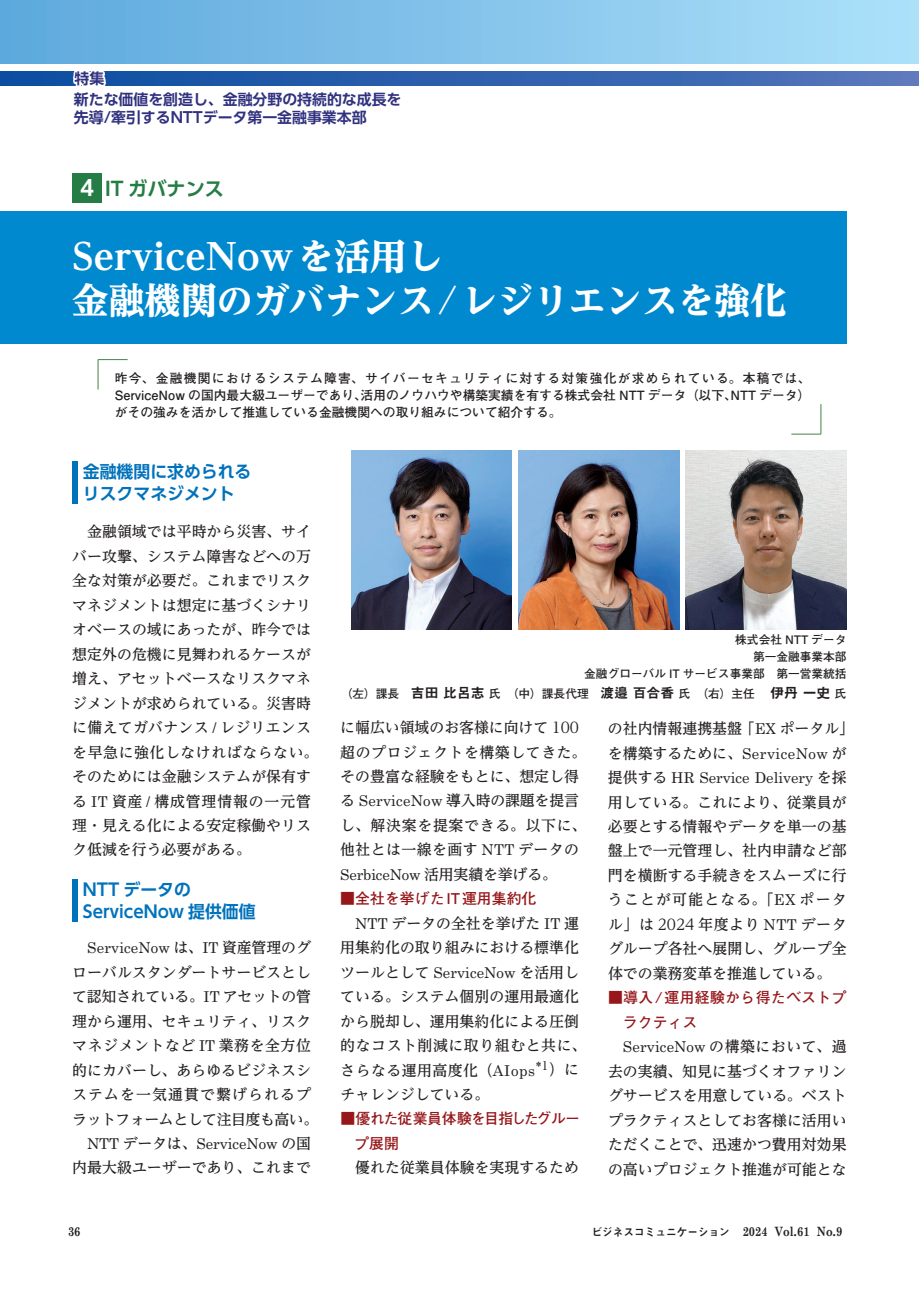
<style>
.page{position:relative;width:919px;height:1289px;background:#fff}
.page>*{position:absolute;margin:0;border:0;box-sizing:border-box;transform-origin:0 0}
.t1{font:800 36.15px/44.7px "UD Reimin Pro";color:#fff}
.t2{font:700 19.2px "UD Shin Go Pro De";color:#257d45}
.t3{font:700 16.95px/22.4px "UD Shin Go Pro De";color:#0072bc}
.t4{font:500 14.85px/24.5px "UD Reimin Pro";color:#231f20}
.t5{font:14.85px "Century Sb SI";color:#231f20}
.t6{font:500 14.85px/24.5px "UD Reimin Pro";letter-spacing:.03em;color:#231f20}
.t7{font:700 14.85px/20.9px "UD Shin Go Pro De";color:#30317f}
.t8{font:700 14.85px/24.5px "Futo Go B101 Pro";letter-spacing:.02em;color:#961619}
.t9{font:700 14.85px/24.5px "Futo Go B101 Pro";letter-spacing:-.05em;color:#961619}
.t10{font:700 14.85px "Futo Go B101 Pro";color:#961619}
.t11{font:700 12.75px/17px "Futo Go B101 Pro";color:#231f20;text-align:justify}
.t12{font:12.75px "Century Sb Bold SI";color:#231f20;scale:.85 1}
.t13{font:700 11.7px/17px "Futo Go B101 Pro";color:#231f20;text-align:right}
.s1{font-size:21.3px;color:#fff}
.s2{font-family:"Century Sb SI";font-weight:400}
.s3{font-weight:400}
.s4{font-family:"UD Reimin Pro";font-weight:500}
.s5{font-family:"Midashi Go Pro MB31";font-weight:400;font-size:13.8px}
.s6{font-family:"Midashi Go Pro MB31";font-size:10.65px}
</style>
<div class="page">
<div style="left:0;top:0;width:906px;height:85px;background:linear-gradient(to right,#5ca7dd,#abdff9)"></div>
<div style="left:0;top:67px;width:906px;height:18px;background:linear-gradient(to right,#084ca0,#5474ba)"></div>
<div style="left:0;top:64px;width:906px;height:6px;background:#fff"></div>
<svg style="left:71px;top:70px;width:38px;height:16px"></svg>
<div style="left:906px;top:0;width:12px;height:85px;background:#ace1f9"></div>
<svg style="left:906px;top:70px;width:12px;height:15px"></svg>
<div style="left:906px;top:64px;width:12px;height:6px;background:#fff"></div>
<hr style="left:97px;top:360px;width:2px;height:29px;background:#4f8955">
<hr style="left:98px;top:359px;width:30px;height:1px;background:#4f8955">
<hr style="left:820px;top:404px;width:1px;height:30px;background:#4f8955">
<hr style="left:791px;top:433px;width:30px;height:1px;background:#4f8955">
<div style="left:72px;top:173px;width:30px;height:30px;background:#257d45"></div>
<div style="left:0;top:212px;width:846px;height:132px;background:#0089cf"></div>
<img style="left:685px;top:451px;width:161px;height:178px">
<img style="left:518px;top:451px;width:161px;height:178px">
<img style="left:351px;top:451px;width:161px;height:178px">
<div style="left:72px;top:461px;width:5px;height:42px;background:#0072bc"></div>
<div style="left:72px;top:879px;width:5px;height:42px;background:#0072bc"></div>
<p class="t7" style="left:74px;top:68px;width:329px">特集<br>新たな価値を創造し、金融分野の持続的な成長を</p>
<p class="t7" style="left:74px;top:106px;width:294px">先導/牽引するNTTデータ第一金融事業本部</p>
<p class="t2" style="left:80px;top:173px;width:145px"><span class="s1">4</span> IT ガバナンス</p>
<h1 class="t1" style="left:72px;top:233px;width:715px">ServiceNowを活用し<br>金融機関のガバナンス /レジリエンスを強化</h1>
<p class="t11" style="left:115px;top:368px;width:697px">昨今、金融機関におけるシステム障害、サイバーセキュリティに対する対策強化が求められている。本稿では、ServiceNow の国内最大級ユーザーであり、活用のノウハウや構築実績を有する株式会社 NTT データ（以下、NTT データ）がその強みを活かして推進している金融機関への取り組みについて紹介する。</p>
<p class="t3" style="left:83px;top:460px;width:170px">金融機関に求められるリスクマネジメント</p>
<p class="t4" style="left:72px;top:519px;width:248px;text-indent:15px">金融領域では平時から災害、サイバー攻撃、システム障害などへの万全な対策が必要だ。これまでリスクマネジメントは想定に基づくシナリオベースの域にあったが、昨今では想定外の危機に見舞われるケースが増え、アセットベースなリスクマネジメントが求められている。災害時に備えてガバナンス <span class="s2">/</span> レジリエンスを早急に強化しなければならない。そのためには金融システムが保有する <span class="s2">IT</span> 資産 <span class="s2">/</span> 構成管理情報の一元管理<span class="s3">・</span>見える化による安定稼働やリスク低減を行う必要がある。</p>
<p class="t3" style="left:83px;top:878px;width:174px">NTT データの<br>ServiceNow 提供価値</p>
<p class="t5" style="left:87px;top:935px;width:225px">ServiceNow <span class="s4">は、</span>IT <span class="s4">資産管理のグ</span></p>
<p class="t4" style="left:72px;top:959px;width:247px">ローバルスタンダートサービスとして認知されている。<span class="s2">IT</span> アセットの管理から運用、セキュリティ、リスクマネジメントなど <span class="s2">IT</span> 業務を全方位的にカバーし、あらゆるビジネスシステムを一気通貫で繋げられるプラットフォームとして注目度も高い。</p>
<p class="t5" style="left:87px;top:1131px;width:225px">NTT <span class="s4">データは、</span>ServiceNow <span class="s4">の国</span></p>
<p class="t4" style="left:72px;top:1155px;width:240px">内最大級ユーザーであり、これまで</p>
<p class="t13" style="left:584px;top:629px;width:264px">株式会社 NTT データ<br>第一金融事業本部<br>金融グローバル IT サービス事業部　第一営業統括</p>
<p class="t13" style="left:341px;top:683px;width:507px">（左）課長　<span class="s5">吉田 比呂志</span> 氏　（中）課長代理　<span class="s5">渡邉 百合香</span> 氏　（右）主任　 <span class="s5">伊丹 一史</span> 氏</p>
<p class="t6" style="left:340px;top:714px;width:248px">に幅広い領域のお客様に向けて <span class="s3">100</span>超のプロジェクトを構築してきた。その豊富な経験をもとに、想定し得る <span class="s2">ServiceNow</span> 導入時の課題を提言し、解決案を提案できる。以下に、他社とは一線を画す <span class="s2">NTT</span> データの</p>
<p class="t5" style="left:340px;top:862px;width:218px">SerbiceNow <span class="s4">活用実績を挙げる。</span></p>
<p class="t10" style="left:340px;top:886px;width:198px">■全社を挙げたIT運用集約化</p>
<p class="t4" style="left:340px;top:910px;width:248px;text-indent:15px"><span class="s2">NTT</span> データの全社を挙げた <span class="s2">IT</span> 運用集約化の取り組みにおける標準化ツールとして <span class="s2">ServiceNow</span> を活用している。システム個別の運用最適化から脱却し、運用集約化による圧倒的なコスト削減に取り組むと共に、さらなる運用高度化（<span class="s2">AIops</span><sup>*</sup><sup>1</sup>）にチャレンジしている。</p>
<p class="t9" style="left:354px;top:1104px;width:227px;text-indent:-14px">■優れた従業員体験を目指したグループ展開</p>
<p class="t4" style="left:355px;top:1155px;width:225px">優れた従業員体験を実現するため</p>
<p class="t4" style="left:608px;top:716px;width:247px">の社内情報連携基盤「<span class="s2">EX</span> ポータル」を構築するために、<span class="s2">ServiceNow</span> が</p>
<p class="t5" style="left:608px;top:765px;width:240px"><span class="s4">提供する</span> HR Service Delivery <span class="s4">を採</span></p>
<p class="t4" style="left:608px;top:789px;width:240px;text-align:justify">用している。これにより、従業員が必要とする情報やデータを単一の基盤上で一元管理し、社内申請など部門を横断する手続きをスムーズに行うことが可能となる。「<span class="s2">EX</span> ポータル」は <span class="s3">2024</span> 年度より <span class="s2">NTT</span> データグループ各社へ展開し、グループ全体での業務変革を推進している。</p>
<p class="t8" style="left:623px;top:983px;width:225px;text-indent:-15px">■導入/運用経験から得たベストプラクティス</p>
<p class="t5" style="left:623px;top:1034px;width:225px">ServiceNow <span class="s4">の構築において、過</span></p>
<p class="t4" style="left:608px;top:1058px;width:240px;text-align:justify">去の実績、知見に基づくオファリングサービスを用意している。ベストプラクティスとしてお客様に活用いただくことで、迅速かつ費用対効果の高いプロジェクト推進が可能とな</p>
<p class="t12" style="left:68px;top:1221px;width:16px">36</p>
<p class="t12" style="left:591px;top:1221px;width:296px"><span class="s6">ビジネスコミュニケーション</span> 2024 Vol.61 No.9</p>
</div>
